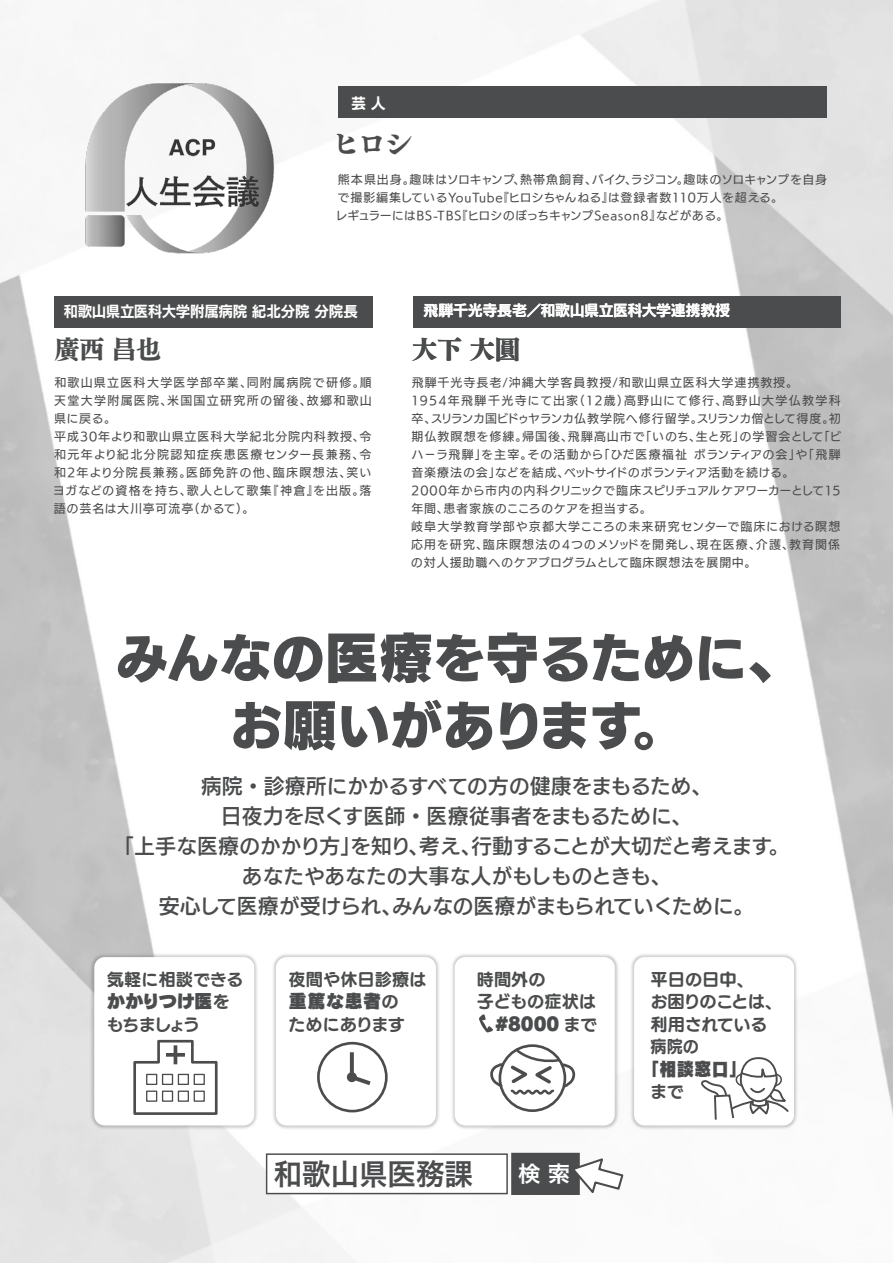
<style>
.page{position:relative;width:893px;height:1263px;background:#fff}
.page>*{position:absolute;margin:0;border:0;box-sizing:border-box;transform-origin:0 0}
.t1{font:800 54px/67.5px "UD Kakugo Small Pr 6";letter-spacing:-.03em;color:#4b4c4d;text-align:center}
.t2{font:29.4px "Hiragino Sans W6";color:#4b4c4d}
.t3{font:800 28.5px "Telop Min Pro";color:#4b4c4d}
.t4{font:800 25.5px "Telop Min Pro";letter-spacing:-.025em;color:#4b4c4d}
.t5{font:22.05px "Hiragino Sans W6";color:#fff}
.t6{font:21px/30px "UD Kakugo Small Pr 6 DB";letter-spacing:-.01em;color:#4b4c4d;text-align:center}
.t7{font:18.6px "Rodin Cattleya Pro UB";color:#4b4c4d}
.t8{font:18.6px "Rodin Cattleya Pro UB";color:#4b4c4d;scale:.94 1}
.t9{font:17.25px/22.5px "UD Marugo Small Pr 6 B";letter-spacing:-.01em;color:#4b4c4d}
.t10{font:17.25px "UD Marugo Small Pr 6 B";letter-spacing:-.03em;color:#4b4c4d}
.t11{font:15px "UD Kakugo Small Pr 6 B";letter-spacing:-.02em;color:#fff}
.t12{font:12px/18px "UD Kakugo Small Pr 6 M";letter-spacing:.07em;color:#4b4c4d}
.t13{font:12px/18px "UD Kakugo Small Pr 6 M";letter-spacing:.095em;color:#4b4c4d}
.t14{font:12px/18px "UD Kakugo Small Pr 6 M";letter-spacing:.035em;color:#4b4c4d}
.s1{font-family:"UD Marugo Small Pr 6 B";font-size:17.25px}
</style>
<div class="page">
<img style="left:0;top:0;width:893px;height:1263px">
<div style="left:266px;top:1153px;width:242px;height:41px;background:#fff;border:1px solid #4b4c4d"></div>
<div style="left:511px;top:1153px;width:69px;height:42px;background:#4b4c4d"></div>
<svg style="left:569px;top:1180px;width:56px;height:16px"></svg>
<img style="left:40px;top:902px;width:181px;height:278px">
<div style="left:94px;top:957px;width:160px;height:168px;background:#fff;border-radius:10px"></div>
<img style="left:221px;top:902px;width:179px;height:278px">
<div style="left:276px;top:957px;width:160px;height:168px;background:#fff;border-radius:10px"></div>
<img style="left:400px;top:902px;width:179px;height:278px">
<div style="left:455px;top:957px;width:160px;height:168px;background:#fff;border-radius:10px"></div>
<img style="left:579px;top:902px;width:270px;height:278px">
<div style="left:634px;top:957px;width:160px;height:168px;background:#fff;border-radius:10px"></div>
<svg style="left:133px;top:1039px;width:85px;height:76px"></svg>
<div style="left:178px;top:1090px;width:11px;height:12px;border:1px solid #4b4c4d"></div>
<div style="left:178px;top:1074px;width:11px;height:11px;border:1px solid #4b4c4d"></div>
<div style="left:194px;top:1090px;width:11px;height:12px;border:1px solid #4b4c4d"></div>
<div style="left:194px;top:1074px;width:11px;height:11px;border:1px solid #4b4c4d"></div>
<div style="left:317px;top:1042px;width:71px;height:70px;border:3px solid #4b4c4d;border-radius:50%"></div>
<svg style="left:349px;top:1048px;width:26px;height:37px"></svg>
<div style="left:347px;top:1072px;width:10px;height:10px;background:#4b4c4d;border-radius:50%"></div>
<svg style="left:479px;top:1014px;width:14px;height:19px"></svg>
<div style="left:499px;top:1044px;width:67px;height:68px;border:3px solid #4b4c4d;border-radius:50%"></div>
<svg style="left:490px;top:1048px;width:86px;height:48px"></svg>
<svg style="left:701px;top:1057px;width:88px;height:63px"></svg>
<div style="left:55px;top:296px;width:318px;height:31px;background:#4b4c4d"></div>
<div style="left:338px;top:87px;width:489px;height:31px;background:#4b4c4d"></div>
<div style="left:413px;top:296px;width:427px;height:31px;background:#4b4c4d"></div>
<img style="left:73px;top:73px;width:216px;height:197px">
<p class="t11" style="left:351px;top:95px;width:36px">芸 人</p>
<h3 class="t3" style="left:332px;top:121px;width:82px">ヒロシ</h3>
<p class="t14" style="left:335px;top:171px;width:493px">熊本県出身。趣味はソロキャンプ、熱帯魚飼育、バイク、ラジコン。趣味のソロキャンプを自身で撮影編集しているYouTube『ヒロシちゃんねる』は登録者数110万人を超える。<br>レギュラーにはBS-TBS『ヒロシのぼっちキャンプSeason8』などがある。</p>
<p class="t11" style="left:63px;top:303px;width:296px">和歌山県立医科大学附属病院 紀北分院 分院長</p>
<p class="t11" style="left:424px;top:302px;width:308px">飛騨千光寺長老／和歌山県立医科大学連携教授</p>
<h3 class="t4" style="left:54px;top:329px;width:109px">廣西 昌也</h3>
<h3 class="t4" style="left:412px;top:329px;width:110px">大下 大圓</h3>
<p class="t13" style="left:53px;top:374px;width:320px">和歌山県立医科大学医学部卒業、同附属病院で研修。順天堂大学附属医院、米国国立研究所の留後、故郷和歌山県に戻る。<br>平成30年より和歌山県立医科大学紀北分院内科教授、令和元年より紀北分院認知症疾患医療センター長兼務、令和2年より分院長兼務。医師免許の他、臨床瞑想法、笑いヨガなどの資格を持ち、歌人として歌集『神倉』を出版。落語の芸名は大川亭可流亭（かるて）。</p>
<p class="t12" style="left:411px;top:374px;width:432px">飛騨千光寺長老/沖縄大学客員教授/和歌山県立医科大学連携教授。<br>1954年飛騨千光寺にて出家（12歳）高野山にて修行、高野山大学仏教学科卒、スリランカ国ビドゥヤランカ仏教学院へ修行留学。スリランカ僧として得度。初期仏教瞑想を修練。帰国後、飛騨高山市で「いのち、生と死」の学習会として「ビハ－ラ飛騨」を主宰。その活動から「ひだ医療福祉ボランティアの会」や「飛騨音楽療法の会」などを結成、ベットサイドのボランティア活動を続ける。<br>2000年から市内の内科クリニックで臨床スピリチュアルケアワーカーとして15年間、患者家族のこころのケアを担当する。<br>岐阜大学教育学部や京都大学こころの未来研究センターで臨床における瞑想応用を研究、臨床瞑想法の４つのメソッドを開発し、現在医療、介護、教育関係の対人援助職へのケアプログラムとして臨床瞑想法を展開中。</p>
<h1 class="t1" style="left:115px;top:626px;width:687px">みんなの医療を守るために、お願いがあります。</h1>
<h3 class="t6" style="left:113px;top:772px;width:678px">病院・診療所にかかるすべての方の健康をまもるため、<br>日夜力を尽くす医師・医療従事者をまもるために、<br>「上手な医療のかかり方」を知り、考え、行動することが大切だと考えます。あなたやあなたの大事な人がもしものときも、<br>安心して医療が受けられ、みんなの医療がまもられていくために。</h3>
<h3 class="t9" style="left:107px;top:968px;width:138px">気軽に相談できる</h3>
<h3 class="t7" style="left:107px;top:988px;width:125px">かかりつけ医<span class="s1">を</span></h3>
<h3 class="t9" style="left:106px;top:1013px;width:95px">もちましょう</h3>
<h3 class="t9" style="left:289px;top:968px;width:139px">夜間や休日診療は</h3>
<h3 class="t7" style="left:289px;top:988px;width:112px">重篤な患者<span class="s1">の</span></h3>
<h3 class="t10" style="left:289px;top:1015px;width:118px">ためにあります</h3>
<h3 class="t9" style="left:477px;top:968px;width:121px">時間外の<br>子どもの症状は</h3>
<h3 class="t7" style="left:477px;top:1010px;width:122px">　#8000 <span class="s1">まで</span></h3>
<h2 class="t2" style="left:274px;top:1147px;width:200px">和歌山県医務課</h2>
<h3 class="t5" style="left:518px;top:1153px;width:54px">検 索</h3>
<h3 class="t9" style="left:650px;top:968px;width:133px">平日の日中、<br>お困りのことは、利用されている病院の</h3>
<h3 class="t8" style="left:642px;top:1055px;width:113px">「相談窓口」</h3>
<h3 class="t9" style="left:650px;top:1081px;width:35px">まで</h3>
</div>
